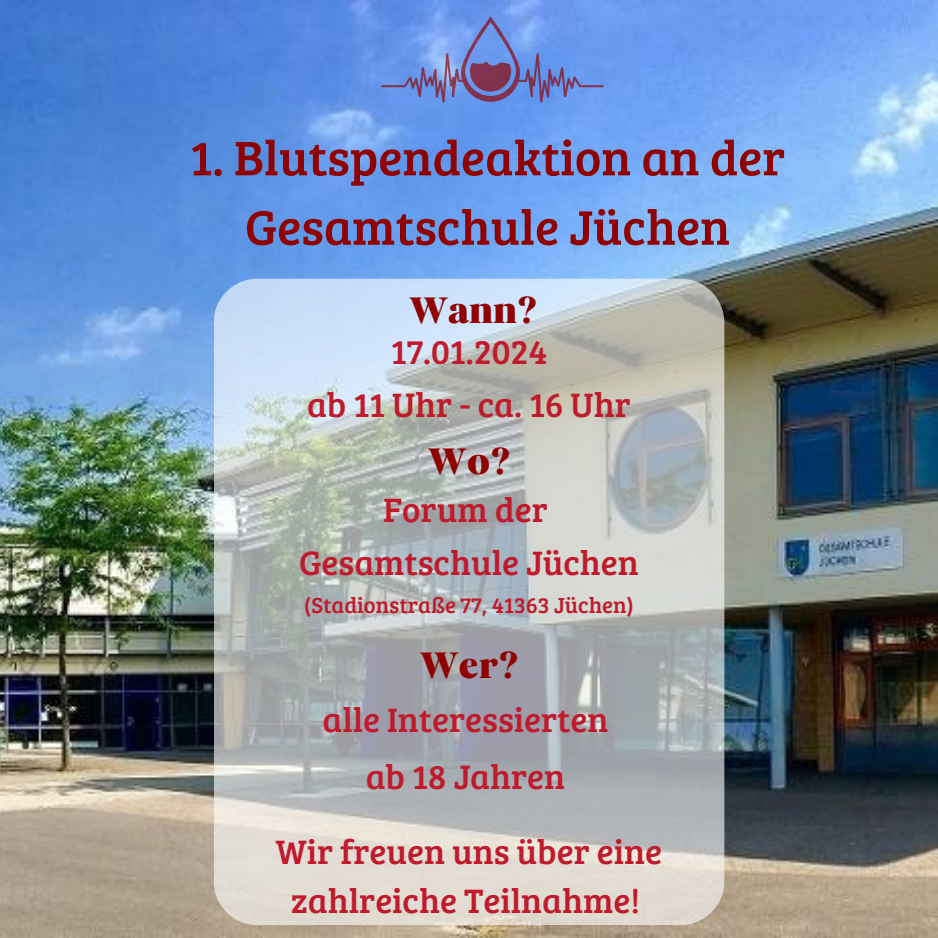
<style>
.page{position:relative;width:938px;height:938px;background:#fff}
.page>*{position:absolute;margin:0;border:0;box-sizing:border-box;transform-origin:0 0}
.t1{font:50px "Bree Serif";color:#8f0202}
.t2{font:37.5px "Carelia Upright";color:#8f0202}
.t3{font:35px/48.8px "Bree Serif";color:#bf1b2c;text-align:center}
.t4{font:22.5px "Bree Serif";color:#bf1b2c}
</style>
<div class="page">
<img style="left:0;top:0;width:938px;height:937px">
<svg style="left:214px;top:279px;width:510px;height:646px;background:#bdc2c3"></svg>
<svg style="left:381px;top:16px;width:222px;height:87px;background:#6f8bd4"></svg>
<p class="t1" style="left:190px;top:121px;width:597px">1. Blutspendeaktion an der</p>
<p class="t1" style="left:245px;top:191px;width:487px">Gesamtschule Jüchen</p>
<p class="t2" style="left:409px;top:288px;width:129px">Wann?</p>
<p class="t3" style="left:391px;top:326px;width:158px">17.01.2024</p>
<p class="t3" style="left:307px;top:378px;width:325px">ab 11 Uhr - ca. 16 Uhr</p>
<p class="t2" style="left:428px;top:439px;width:84px">Wo?</p>
<p class="t3" style="left:383px;top:483px;width:166px">Forum der</p>
<p class="t3" style="left:299px;top:536px;width:341px">Gesamtschule Jüchen</p>
<p class="t4" style="left:304px;top:589px;width:331px">(Stadionstraße 77, 41363 Jüchen)</p>
<p class="t2" style="left:420px;top:643px;width:100px">Wer?</p>
<p class="t3" style="left:322px;top:693px;width:287px">alle Interessierten</p>
<p class="t3" style="left:366px;top:751px;width:201px">ab 18 Jahren</p>
<p class="t3" style="left:276px;top:826px;width:388px">Wir freuen uns über eine zahlreiche Teilnahme!</p>
</div>
